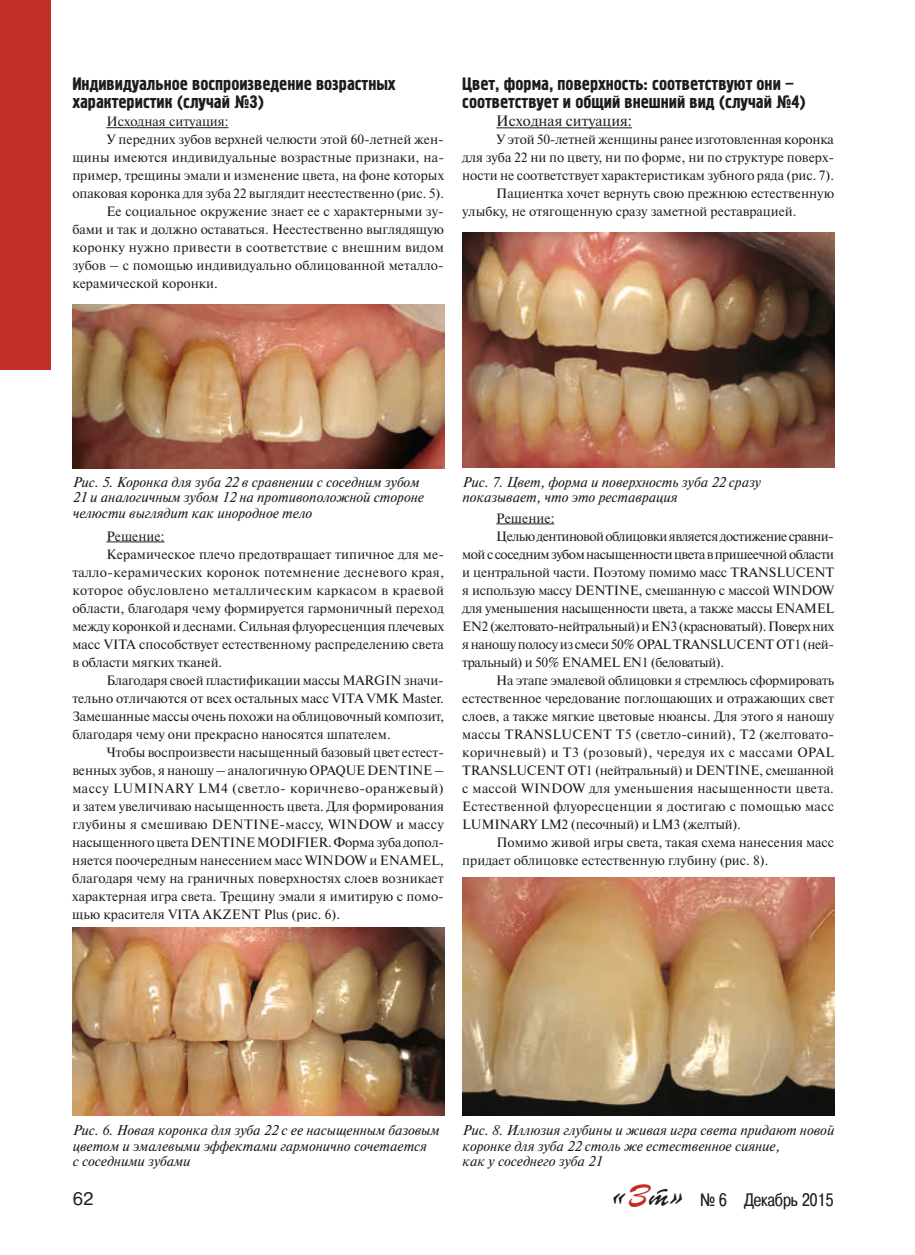
<style>
.page{position:relative;width:915px;height:1255px;background:#fff}
.page>*{position:absolute;margin:0;border:0;box-sizing:border-box;transform-origin:0 0}
.t1{font:18px/18px "Hermes C";color:#1d1d1b}
.t2{font:18px "Pragmatica Cond C";color:#1d1d1b}
.t3{font:18px "Pragmatica C";color:#1d1d1b}
.t4{font:15px "Newton C";color:#1d1d1b}
.t5{font:italic 14.25px/15.8px "Newton C";color:#1d1d1b}
.t6{font:13.5px "Newton C";color:#1d1d1b}
.t7{font:13.5px "Newton C";letter-spacing:-.02em;color:#1d1d1b}
.t8{font:13.5px "Newton C";letter-spacing:.02em;color:#1d1d1b}
.t9{font:13.5px "Newton C";letter-spacing:-.03em;color:#1d1d1b}
.t10{font:13.5px "Newton C";letter-spacing:.025em;color:#1d1d1b}
.t11{font:13.5px "Newton C";letter-spacing:.035em;color:#1d1d1b}
.t12{font:13.5px "Newton C";letter-spacing:-.035em;color:#1d1d1b}
.t13{font:13.5px "Newton C";letter-spacing:-.04em;color:#1d1d1b}
.t14{font:13.5px "Newton C";letter-spacing:-.025em;color:#1d1d1b}
.t15{font:13.5px "Newton C";letter-spacing:.03em;color:#1d1d1b}
.s1{font-family:"Parsek C";font-size:30px}
.s2{font-family:"Parsek C";font-size:30px;color:#c13028}
</style>
<div class="page">
<div style="left:0;top:0;width:51px;height:370px;background:#c13028"></div>
<hr style="left:106px;top:127px;width:122px;height:1px;background:#1d1d1b">
<hr style="left:106px;top:541px;width:58px;height:1px;background:#1d1d1b">
<img style="left:72px;top:305px;width:372px;height:163px">
<img style="left:72px;top:927px;width:372px;height:188px">
<hr style="left:496px;top:127px;width:135px;height:1px;background:#1d1d1b">
<hr style="left:496px;top:523px;width:58px;height:1px;background:#1d1d1b">
<img style="left:462px;top:233px;width:371px;height:234px">
<img style="left:462px;top:877px;width:371px;height:238px">
<h1 class="t1" style="left:72px;top:76px;width:325px">Индивидуальное воспроизведение возрастных характеристик (случай №3)</h1>
<p class="t6" style="left:106px;top:114px;width:124px">Исходная ситуация:</p>
<p class="t6" style="left:106px;top:132px;width:339px">У передних зубов верхней челюсти этой 60-летней жен-</p>
<p class="t6" style="left:72px;top:150px;width:373px">щины имеются индивидуальные возрастные признаки, на-</p>
<p class="t6" style="left:72px;top:168px;width:373px">пример, трещины эмали и изменение цвета, на фоне которых</p>
<p class="t6" style="left:72px;top:186px;width:373px">опаковая коронка для зуба 22 выглядит неестественно (рис. 5).</p>
<p class="t6" style="left:106px;top:204px;width:339px">Ее социальное окружение знает ее с характерными зу-</p>
<p class="t6" style="left:72px;top:222px;width:373px">бами и так и должно оставаться. Неестественно выглядящую</p>
<p class="t8" style="left:72px;top:240px;width:373px">коронку нужно привести в соответствие с внешним видом</p>
<p class="t6" style="left:72px;top:258px;width:373px">зубов – с помощью индивидуально облицованной металло-</p>
<p class="t6" style="left:72px;top:276px;width:147px">керамической коронки.</p>
<h1 class="t1" style="left:462px;top:76px;width:345px">Цвет, форма, поверхность: соответствуют они – соответствует и общий внешний вид (случай №4)</h1>
<p class="t4" style="left:496px;top:113px;width:137px">Исходная ситуация:</p>
<p class="t6" style="left:496px;top:132px;width:339px">У этой 50-летней женщины ранее изготовленная коронка</p>
<p class="t6" style="left:462px;top:150px;width:373px">для зуба 22 ни по цвету, ни по форме, ни по структуре поверх-</p>
<p class="t6" style="left:462px;top:168px;width:373px">ности не соответствует характеристикам зубного ряда (рис. 7).</p>
<p class="t6" style="left:496px;top:186px;width:339px">Пациентка хочет вернуть свою прежнюю естественную</p>
<p class="t6" style="left:462px;top:204px;width:336px">улыбку, не отягощенную сразу заметной реставрацией.</p>
<p class="t5" style="left:72px;top:474px;width:353px">Рис. 5. Коронка для зуба 22 в сравнении с соседним зубом<br>21 и аналогичным зубом 12 на противоположной стороне челюсти выглядит как инородное тело</p>
<p class="t6" style="left:106px;top:528px;width:60px">Решение:</p>
<p class="t6" style="left:106px;top:546px;width:339px">Керамическое плечо предотвращает типичное для ме-</p>
<p class="t10" style="left:72px;top:564px;width:373px">талло-керамических коронок потемнение десневого края,</p>
<p class="t11" style="left:72px;top:582px;width:373px">которое обусловлено металлическим каркасом в краевой</p>
<p class="t6" style="left:72px;top:600px;width:373px">области, благодаря чему формируется гармоничный переход</p>
<p class="t6" style="left:72px;top:618px;width:373px">между коронкой и деснами. Сильная флуоресценция плечевых</p>
<p class="t6" style="left:72px;top:636px;width:373px">масс VITA способствует естественному распределению света</p>
<p class="t6" style="left:72px;top:654px;width:151px">в области мягких тканей.</p>
<p class="t6" style="left:106px;top:672px;width:339px">Благодаря своей пластификации массы MARGIN значи-</p>
<p class="t6" style="left:72px;top:690px;width:373px">тельно отличаются от всех остальных масс VITA VMK Master.</p>
<p class="t6" style="left:72px;top:708px;width:373px">Замешанные массы очень похожи на облицовочный композит,</p>
<p class="t6" style="left:72px;top:726px;width:320px">благодаря чему они прекрасно наносятся шпателем.</p>
<p class="t6" style="left:106px;top:744px;width:339px">Чтобы воспроизвести насыщенный базовый цвет естест-</p>
<p class="t6" style="left:72px;top:762px;width:373px">венных зубов, я наношу – аналогичную OPAQUE DENTINE –</p>
<p class="t11" style="left:72px;top:780px;width:373px">массу LUMINARY LM4 (светло- коричнево-оранжевый)</p>
<p class="t6" style="left:72px;top:798px;width:373px">и затем увеличиваю насыщенность цвета. Для формирования</p>
<p class="t10" style="left:72px;top:816px;width:373px">глубины я смешиваю DENTINE-массу, WINDOW и массу</p>
<p class="t6" style="left:72px;top:834px;width:373px">насыщенного цвета DENTINE MODIFIER. Форма зуба допол-</p>
<p class="t6" style="left:72px;top:852px;width:373px">няется поочередным нанесением масс WINDOW и ENAMEL,</p>
<p class="t6" style="left:72px;top:870px;width:373px">благодаря чему на граничных поверхностях слоев возникает</p>
<p class="t6" style="left:72px;top:888px;width:373px">характерная игра света. Трещину эмали я имитирую с помо-</p>
<p class="t6" style="left:72px;top:906px;width:269px">щью красителя VITA AKZENT Plus (рис. 6).</p>
<p class="t5" style="left:462px;top:474px;width:300px">Рис. 7. Цвет, форма и поверхность зуба 22 сразу показывает, что это реставрация</p>
<p class="t6" style="left:496px;top:510px;width:60px">Решение:</p>
<p class="t13" style="left:496px;top:528px;width:339px">Целью дентиновой облицовки является достижение сравни-</p>
<p class="t12" style="left:462px;top:546px;width:373px">мой ссоседним зубом насыщенности цвета впришеечной области</p>
<p class="t6" style="left:462px;top:564px;width:373px">и центральной части. Поэтому помимо масс TRANSLUCENT</p>
<p class="t7" style="left:462px;top:582px;width:373px">я использую массу DENTINE, смешанную с массой WINDOW</p>
<p class="t14" style="left:462px;top:600px;width:373px">для уменьшения насыщенности цвета, а также массы ENAMEL</p>
<p class="t9" style="left:462px;top:618px;width:373px">EN2(желтовато-нейтральный) иEN3(красноватый). Поверх них</p>
<p class="t9" style="left:462px;top:636px;width:373px">я наношу полосу из смеси 50% OPAL TRANSLUCENT OT1 (ней-</p>
<p class="t9" style="left:462px;top:654px;width:263px">тральный) и 50% ENAMEL EN1 (беловатый).</p>
<p class="t7" style="left:496px;top:672px;width:339px">На этапе эмалевой облицовки я стремлюсь сформировать</p>
<p class="t6" style="left:462px;top:690px;width:373px">естественное чередование поглощающих и отражающих свет</p>
<p class="t6" style="left:462px;top:708px;width:373px">слоев, а также мягкие цветовые нюансы. Для этого я наношу</p>
<p class="t6" style="left:462px;top:726px;width:373px">массы TRANSLUCENT T5 (светло-синий), T2 (желтовато-</p>
<p class="t15" style="left:462px;top:744px;width:373px">коричневый) и T3 (розовый), чередуя их с массами OPAL</p>
<p class="t7" style="left:462px;top:762px;width:373px">TRANSLUCENT OT1 (нейтральный) и DENTINE, смешанной</p>
<p class="t8" style="left:462px;top:780px;width:373px">с массой WINDOW для уменьшения насыщенности цвета.</p>
<p class="t8" style="left:462px;top:798px;width:373px">Естественной флуоресценции я достигаю с помощью масс</p>
<p class="t7" style="left:462px;top:816px;width:280px">LUMINARY LM2 (песочный) и LM3 (желтый).</p>
<p class="t6" style="left:496px;top:834px;width:339px">Помимо живой игры света, такая схема нанесения масс</p>
<p class="t6" style="left:462px;top:852px;width:307px">придает облицовке естественную глубину (рис. 8).</p>
<p class="t5" style="left:72px;top:1122px;width:368px">Рис. 6. Новая коронка для зуба 22 с ее насыщенным базовым цветом и эмалевыми эффектами гармонично сочетается<br>с соседними зубами</p>
<p class="t5" style="left:462px;top:1122px;width:373px">Рис. 8. Иллюзия глубины и живая игра света придают новой коронке для зуба 22 столь же естественное сияние,<br>как у соседнего зуба 21</p>
<h1 class="t3" style="left:73px;top:1188px;width:22px">62</h1>
<h1 class="t2" style="left:611px;top:1189px;width:223px"><span class="s1">«</span><span class="s2">З</span><span class="s1">т»</span> № 6 Декабрь 2015</h1>
</div>
